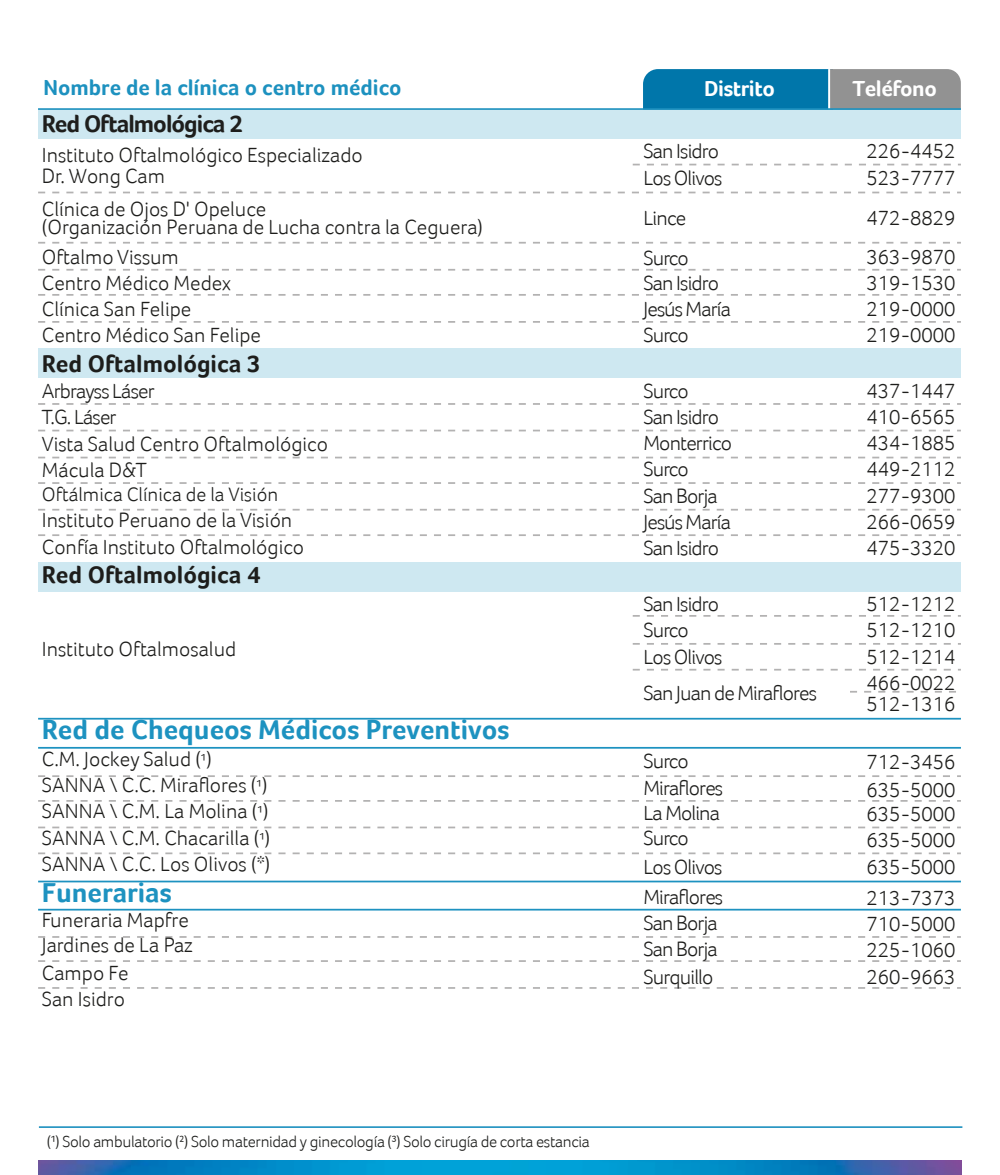
<style>
.page{position:relative;width:1000px;height:1175px;background:#fff}
.page>*{position:absolute;margin:0;border:0;box-sizing:border-box;transform-origin:0 0}
.t1{font:700 28px "Foco";color:#1d92c0}
.t2{font:700 24.5px "Foco";color:#1d1d1b}
.t3{font:700 24.5px "Foco";letter-spacing:-.04em;color:#1e1e1c}
.t4{font:700 22.38px "Foco";color:#1d91bf}
.t5{font:700 22.38px "Foco";letter-spacing:-.02em;color:#fff}
.t6{font:300 21px/26.2px "Foco";color:#1d1d1b}
.t7{font:300 21px/26.2px "Foco";letter-spacing:-.04em;color:#1d1d1b}
.t8{font:300 21px "Foco";letter-spacing:-.04em;color:#1e1e1c}
.t9{font:300 20px "Foco";color:#1d1e1c}
.t10{font:300 16.38px "Foco";letter-spacing:-.02em;color:#1d1e1c}
.s1{font-size:17.5px}
</style>
<div class="page">
<div style="left:643px;top:69px;width:190px;height:41px;background:#0076aa"></div>
<div style="left:829px;top:69px;width:132px;height:41px;background:#929292"></div>
<hr style="left:828px;top:69px;width:2px;height:41px;background:#fff">
<div style="left:38px;top:348px;width:923px;height:30px;background:#cee8f1"></div>
<div style="left:38px;top:109px;width:923px;height:30px;background:#cee8f1"></div>
<div style="left:38px;top:562px;width:923px;height:30px;background:#cee8f1"></div>
<svg style="left:38px;top:987px;width:923px;height:2px"></svg>
<hr style="left:38px;top:718px;width:923px;height:2px;background:#1d92c0">
<hr style="left:38px;top:747px;width:923px;height:2px;background:#1d92c0">
<hr style="left:38px;top:881px;width:923px;height:1px;background:#1d92c0">
<hr style="left:38px;top:909px;width:923px;height:2px;background:#1d92c0">
<svg style="left:633px;top:164px;width:328px;height:1px"></svg>
<svg style="left:38px;top:403px;width:923px;height:2px"></svg>
<svg style="left:38px;top:321px;width:923px;height:2px"></svg>
<svg style="left:38px;top:294px;width:923px;height:2px"></svg>
<svg style="left:38px;top:269px;width:923px;height:2px"></svg>
<svg style="left:38px;top:242px;width:923px;height:2px"></svg>
<svg style="left:38px;top:192px;width:923px;height:1px"></svg>
<svg style="left:38px;top:430px;width:923px;height:1px"></svg>
<svg style="left:38px;top:457px;width:923px;height:1px"></svg>
<svg style="left:38px;top:482px;width:923px;height:2px"></svg>
<svg style="left:38px;top:509px;width:923px;height:2px"></svg>
<svg style="left:38px;top:534px;width:923px;height:2px"></svg>
<svg style="left:633px;top:615px;width:328px;height:2px"></svg>
<svg style="left:633px;top:643px;width:328px;height:2px"></svg>
<svg style="left:633px;top:669px;width:328px;height:2px"></svg>
<svg style="left:850px;top:691px;width:106px;height:2px"></svg>
<svg style="left:38px;top:775px;width:923px;height:2px"></svg>
<svg style="left:38px;top:800px;width:923px;height:2px"></svg>
<svg style="left:38px;top:936px;width:923px;height:2px"></svg>
<svg style="left:38px;top:960px;width:923px;height:2px"></svg>
<svg style="left:38px;top:827px;width:923px;height:1px"></svg>
<hr style="left:38px;top:108px;width:923px;height:2px;background:#1d91bf">
<hr style="left:39px;top:1126px;width:923px;height:2px;background:#1d91bf">
<svg style="left:38px;top:852px;width:923px;height:2px"></svg>
<img style="left:39px;top:1161px;width:922px;height:14px">
<p class="t4" style="left:43px;top:75px;width:360px">Nombre de la clínica o centro médico</p>
<p class="t5" style="left:704px;top:76px;width:72px">Distrito</p>
<p class="t5" style="left:852px;top:76px;width:86px">Teléfono</p>
<p class="t3" style="left:42px;top:109px;width:202px">Red Oftalmológica 2</p>
<p class="t6" style="left:42px;top:144px;width:322px;line-height:21px">Instituto Oftalmológico Especializado<br>Dr. Wong Cam</p>
<p class="t6" style="left:42px;top:200px;width:443px;line-height:17.5px">Clínica de Ojos D' Opeluce<br>(Organización Peruana de Lucha contra la Ceguera)</p>
<p class="t6" style="left:42px;top:243px;width:221px">Oftalmo Vissum<br>Centro Médico Medex<br>Clínica San Felipe<br>Centro Médico San Felipe</p>
<p class="t2" style="left:42px;top:349px;width:220px">Red Oftalmológica 3</p>
<p class="t8" style="left:42px;top:379px;width:114px">Arbrayss Láser</p>
<p class="t6" style="left:42px;top:404px;width:288px">T.G. Láser<br>Vista Salud Centro Oftalmológico<br>Mácula D&amp;T</p>
<p class="t9" style="left:42px;top:483px;width:238px">Oftálmica Clínica de la Visión</p>
<p class="t6" style="left:42px;top:507px;width:264px">Instituto Peruano de la Visión<br>Confía Instituto Oftalmológico</p>
<p class="t2" style="left:42px;top:560px;width:220px">Red Oftalmológica 4</p>
<p class="t7" style="left:644px;top:138px;width:81px">San Isidro<br>Los Olivos</p>
<p class="t7" style="left:644px;top:198px;width:47px;line-height:40px">Lince<br>Surco</p>
<p class="t7" style="left:644px;top:270px;width:89px">San Isidro<br>Jesús María<br>Surco</p>
<p class="t6" style="left:867px;top:138px;width:90px">226-4452<br>523-7777</p>
<p class="t6" style="left:867px;top:198px;width:90px;line-height:38.8px">472-8829<br>363-9870</p>
<p class="t6" style="left:867px;top:270px;width:90px;text-align:justify">319-1530<br>219-0000<br>219-0000</p>
<p class="t8" style="left:644px;top:378px;width:47px">Surco</p>
<p class="t7" style="left:644px;top:404px;width:90px">San Isidro<br>Monterrico<br>Surco<br>San Borja<br>Jesús María<br>San Isidro</p>
<p class="t8" style="left:867px;top:378px;width:90px">437-1447</p>
<p class="t6" style="left:867px;top:404px;width:90px;text-align:justify">410-6565<br>434-1885<br>449-2112<br>277-9300<br>266-0659<br>475-3320</p>
<p class="t6" style="left:42px;top:636px;width:196px">Instituto Oftalmosalud</p>
<h1 class="t1" style="left:42px;top:713px;width:469px">Red de Chequeos Médicos Preventivos</h1>
<p class="t6" style="left:42px;top:745px;width:230px">C.M. Jockey Salud (<span class="s1">¹</span>)<br>SANNA \ C.C. Miraflores (<span class="s1">¹</span>)<br>SANNA \ C.M. La Molina (<span class="s1">¹</span>)<br>SANNA \ C.M. Chacarilla (<span class="s1">¹</span>)<br>SANNA \ C.C. Los Olivos (*)</p>
<h1 class="t1" style="left:42px;top:876px;width:131px">Funerarias</h1>
<p class="t6" style="left:42px;top:907px;width:152px;line-height:24.5px">Funeraria Mapfre<br>Jardines de La Paz</p>
<p class="t6" style="left:42px;top:959px;width:88px">Campo Fe<br>San Isidro</p>
<p class="t10" style="left:47px;top:1132px;width:545px">(¹) Solo ambulatorio (²) Solo maternidad y ginecología (³) Solo cirugía de corta estancia</p>
<p class="t7" style="left:644px;top:591px;width:81px">San Isidro<br>Surco<br>Los Olivos</p>
<p class="t7" style="left:644px;top:680px;width:175px">San Juan de Miraflores</p>
<p class="t7" style="left:644px;top:747px;width:81px;line-height:27.5px">Surco<br>Miraflores</p>
<p class="t7" style="left:644px;top:800px;width:78px;line-height:25px">La Molina<br>Surco</p>
<p class="t7" style="left:644px;top:852px;width:81px;line-height:29.9px">Los Olivos<br>Miraflores</p>
<p class="t6" style="left:644px;top:909px;width:76px;line-height:27.1px;text-align:justify">San Borja San Borja Surquillo</p>
<p class="t6" style="left:867px;top:591px;width:90px;text-align:justify">512-1212<br>512-1210<br>512-1214<br>466-0022</p>
<p class="t6" style="left:867px;top:691px;width:90px">512-1316</p>
<p class="t6" style="left:867px;top:748px;width:90px;line-height:27.9px">712-3456<br>635-5000</p>
<p class="t6" style="left:867px;top:800px;width:90px;line-height:26.6px;text-align:justify">635-5000<br>635-5000<br>635-5000</p>
<p class="t6" style="left:867px;top:884px;width:90px;text-align:justify">213-7373<br>710-5000<br>225-1060<br>260-9663</p>
</div>
